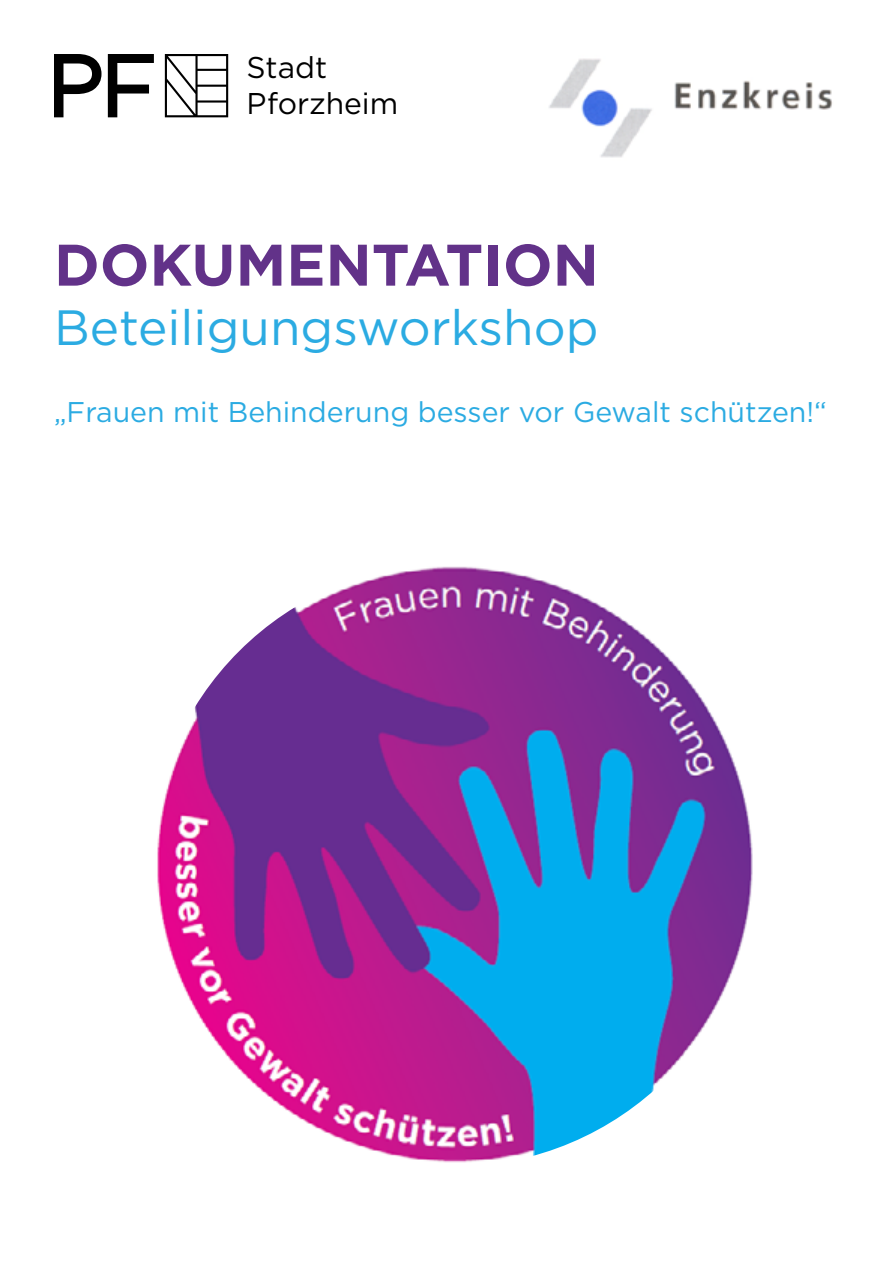
<style>
.page{position:relative;width:893px;height:1263px;background:#fff}
.page>*{position:absolute;margin:0;border:0;box-sizing:border-box;transform-origin:0 0}
.t1{font:700 58.5px "Gotham";color:#623289}
.t2{font:49.5px "Gotham";color:#2babe2}
.t3{font:30px/36px "Gotham";color:#000}
.t4{font:28.5px "Gotham";color:#2babe2}
</style>
<div class="page">
<svg style="left:108px;top:54px;width:46px;height:63px"></svg>
<svg style="left:54px;top:54px;width:48px;height:63px"></svg>
<svg style="left:165px;top:54px;width:63px;height:63px"></svg>
<img style="left:549px;top:58px;width:283px;height:100px">
<svg style="left:157px;top:566px;width:596px;height:597px"></svg>
<p class="t3" style="left:247px;top:49px;width:153px">Stadt<br>Pforzheim</p>
<h1 class="t1" style="left:54px;top:226px;width:546px">DOKUMENTATION</h1>
<h2 class="t2" style="left:54px;top:296px;width:546px">Beteiligungsworkshop</h2>
<p class="t4" style="left:54px;top:394px;width:774px">„Frauen mit Behinderung besser vor Gewalt schützen!“</p>
</div>
